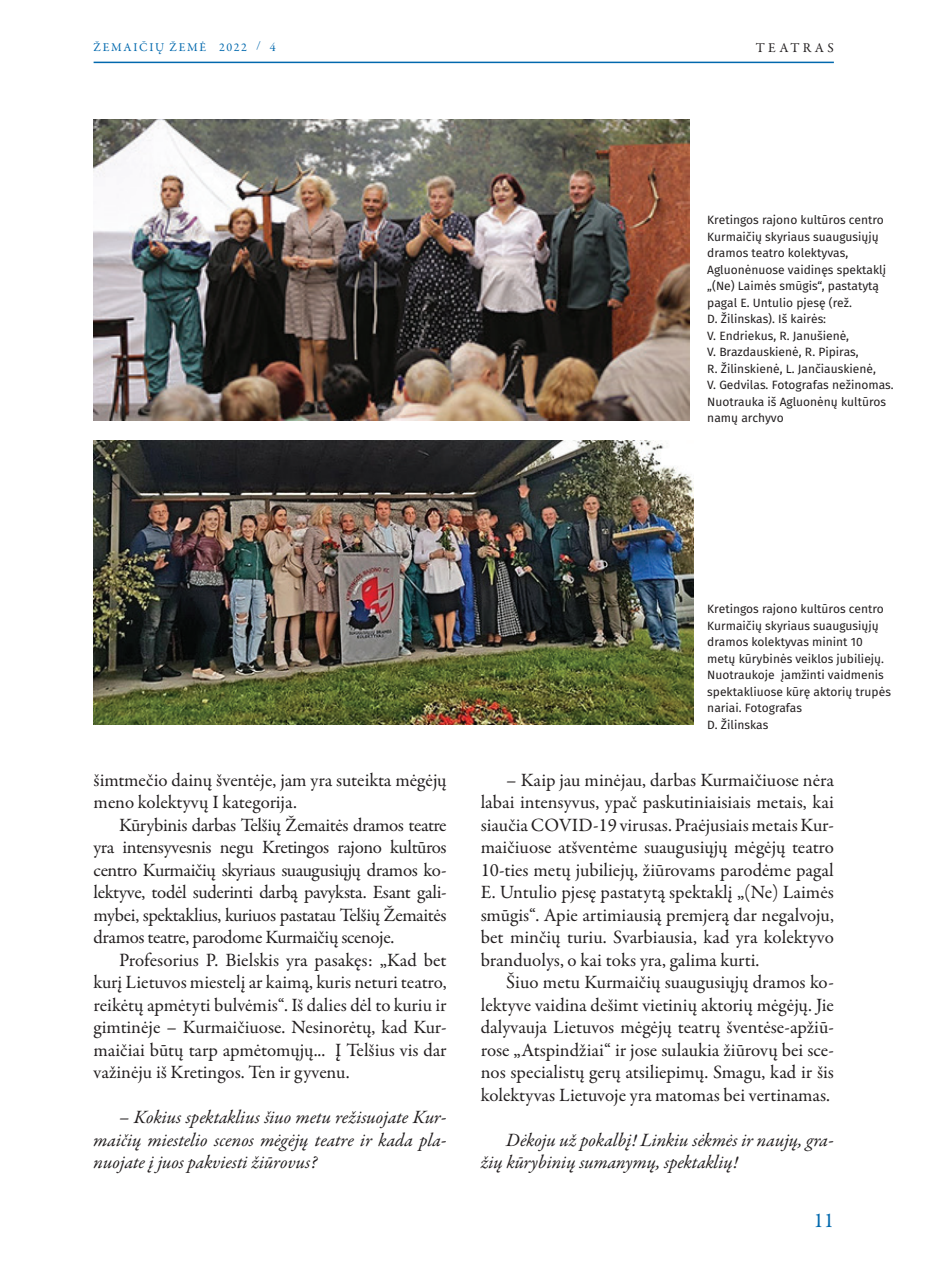
<style>
.page{position:relative;width:936px;height:1276px;background:#fff}
.page>*{position:absolute;margin:0;border:0;box-sizing:border-box;transform-origin:0 0}
.t1{font:21px "Garamond Premr Pro";color:#0168ad}
.t2{font:18.9px/22.5px "Garamond Premr Pro";letter-spacing:-.005em;color:#231f20;text-align:justify}
.t3{font:italic 18.9px/22.5px "Garamond Premr Pro";letter-spacing:-.005em;color:#231f20;text-align:justify}
.t4{font:13.5px "Garamond Premr Pro";letter-spacing:.255em;color:#231f20}
.t5{font:12px/16.5px "Fira Sans";color:#231f20}
.t6{font:12px "Garamond Premr Pro";letter-spacing:.14em;color:#0168ad}
</style>
<div class="page">
<hr style="left:94px;top:62px;width:739px;height:1px;background:#0168ad">
<img style="left:94px;top:440px;width:599px;height:285px">
<img style="left:94px;top:119px;width:595px;height:301px">
<p class="t6" style="left:94px;top:40px;width:184px">ŽEMAIČIŲ ŽEMĖ 2022 / 4</p>
<p class="t4" style="left:755px;top:39px;width:79px">TEATRAS</p>
<p class="t5" style="left:707px;top:213px;width:188px">Kretingos rajono kultūros centro<br>Kurmaičių skyriaus suaugusiųjų dramos teatro kolektyvas,<br>Agluonėnuose vaidinęs spektaklį „(Ne) Laimės smūgis“, pastatytą pagal E. Untulio pjesę (rež.<br>D. Žilinskas). Iš kairės:<br>V. Endriekus, R. Janušienė,<br>V. Brazdauskienė, R. Pipiras,<br>R. Žilinskienė, L. Jančiauskienė,<br>V. Gedvilas. Fotografas nežinomas.<br>Nuotrauka iš Agluonėnų kultūros namų archyvo</p>
<p class="t2" style="left:94px;top:769px;width:354px">šimtmečio dainų šventėje, jam yra suteikta mėgėjų meno kolektyvų I kategorija.</p>
<p class="t2" style="left:94px;top:814px;width:354px;text-indent:26px">Kūrybinis darbas Telšių Žemaitės dramos teatre yra intensyvesnis negu Kretingos rajono kultūros centro Kurmaičių skyriaus suaugusiųjų dramos ko&shy;lektyve, todėl suderinti darbą pavyksta. Esant gali&shy;mybei, spektaklius, kuriuos pastatau Telšių Žemaitės dramos teatre, parodome Kurmaičių scenoje.</p>
<p class="t2" style="left:94px;top:949px;width:354px;text-indent:26px">Profesorius P. Bielskis yra pasakęs: „Kad bet kurį Lietuvos miestelį ar kaimą, kuris neturi teatro, reikėtų apmėtyti bulvėmis“. Iš dalies dėl to kuriu ir gimtinėje – Kurmaičiuose. Nesinorėtų, kad Kur&shy;maičiai būtų tarp apmėtomųjų... Į Telšius vis dar važinėju iš Kretingos. Ten ir gyvenu.</p>
<p class="t3" style="left:94px;top:1107px;width:354px;text-indent:26px">– Kokius spektaklius šiuo metu režisuojate Kur&shy;maičių miestelio scenos mėgėjų teatre ir kada pla&shy;nuojate į juos pakviesti žiūrovus?</p>
<p class="t5" style="left:707px;top:602px;width:185px">Kretingos rajono kultūros centro<br>Kurmaičių skyriaus suaugusiųjų dramos kolektyvas minint 10 metų kūrybinės veiklos jubiliejų.<br>Nuotraukoje įamžinti vaidmenis spektakliuose kūrę aktorių trupės nariai. Fotografas<br>D. Žilinskas</p>
<p class="t2" style="left:480px;top:769px;width:354px;text-indent:26px">– Kaip jau minėjau, darbas Kurmaičiuose nėra labai intensyvus, ypač paskutiniaisiais metais, kai siaučia COVID-19 virusas. Praėjusiais metais Kur&shy;maičiuose atšventėme suaugusiųjų mėgėjų teatro 10-ties metų jubiliejų, žiūrovams parodėme pagal E. Untulio pjesę pastatytą spektaklį „(Ne) Laimės smūgis“. Apie artimiausią premjerą dar negalvoju, bet minčių turiu. Svarbiausia, kad yra kolektyvo branduolys, o kai toks yra, galima kurti.</p>
<p class="t2" style="left:480px;top:971px;width:354px;text-indent:26px">Šiuo metu Kurmaičių suaugusiųjų dramos ko&shy;lektyve vaidina dešimt vietinių aktorių mėgėjų. Jie dalyvauja Lietuvos mėgėjų teatrų šventėse-apžiū&shy;rose „Atspindžiai“ ir jose sulaukia žiūrovų bei sce&shy;nos specialistų gerų atsiliepimų. Smagu, kad ir šis kolektyvas Lietuvoje yra matomas bei vertinamas.</p>
<p class="t3" style="left:480px;top:1129px;width:354px;text-indent:26px">Dėkoju už pokalbį! Linkiu sėkmės ir naujų, gra&shy;žių kūrybinių sumanymų, spektaklių!</p>
<p class="t1" style="left:813px;top:1208px;width:22px">11</p>
</div>
